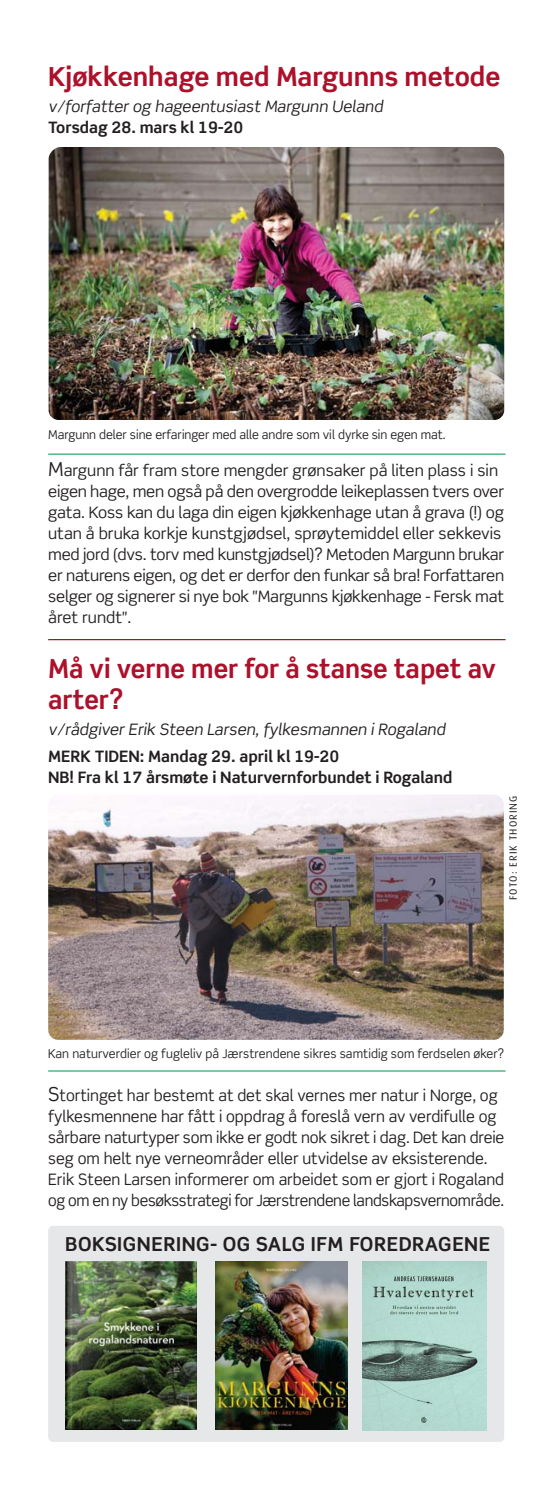
<style>
.page{position:relative;width:552px;height:1505px;background:#fff}
.page>*{position:absolute;margin:0;border:0;box-sizing:border-box;transform-origin:0 0}
.t1{font:700 26.25px/31.5px "Scene Std";color:#ad102a}
.t2{font:700 19.25px "Scene Std";letter-spacing:.03em;color:#231f20}
.t3{font:15.75px/21px "Scene Std";letter-spacing:-.01em;color:#231f20}
.t4{font:700 15.75px/21px "Scene Std";color:#231f20}
.t5{font:italic 15.75px "Scene Std";color:#231f20}
.t6{font:12.25px "Scene Std";color:#231f20}
.t7{font:10.5px "Dax";letter-spacing:.1em;color:#231f20}
.s1{font-size:19.25px}
</style>
<div class="page">
<div style="left:48px;top:1226px;width:456px;height:216px;background:#e6e7e8;border-radius:5px"></div>
<img style="left:49px;top:147px;width:455px;height:273px">
<hr style="left:48px;top:454px;width:457px;height:1px;background:#009046">
<hr style="left:48px;top:639px;width:457px;height:1px;background:#ad102a">
<img style="left:48px;top:795px;width:455px;height:245px">
<hr style="left:48px;top:1071px;width:457px;height:1px;background:#009046">
<img style="left:66px;top:1261px;width:130px;height:169px">
<img style="left:362px;top:1261px;width:124px;height:169px">
<img style="left:215px;top:1261px;width:132px;height:168px">
<h1 class="t1" style="left:48px;top:62px;width:453px">Kjøkkenhage med Margunns metode</h1>
<p class="t5" style="left:48px;top:99px;width:336px">v/forfatter og hageentusiast Margunn Ueland</p>
<p class="t4" style="left:48px;top:118px;width:196px">Torsdag 28. mars kl 19-20</p>
<p class="t6" style="left:48px;top:429px;width:399px">Margunn deler sine erfaringer med alle andre som vil dyrke sin egen mat.</p>
<p class="t3" style="left:48px;top:461px;width:457px"><span class="s1">M</span>argunn får fram store mengder grønsaker på liten plass i sin eigen hage, men også på den overgrodde leikeplassen tvers over gata. Koss kan du laga din eigen kjøkkenhage utan å grava (!) og utan å bruka korkje kunstgjødsel, sprøytemiddel eller sekkevis med jord (dvs. torv med kunstgjødsel)? Metoden Margunn brukar er naturens eigen, og det er derfor den funkar så bra! Forfattaren selger og signerer si nye bok "Margunns kjøkkenhage - Fersk mat året rundt".</p>
<h1 class="t1" style="left:48px;top:654px;width:449px">Må vi verne mer for å stanse tapet av arter?</h1>
<p class="t5" style="left:48px;top:722px;width:398px">v/rådgiver Erik Steen Larsen, fylkesmannen i Rogaland</p>
<p class="t4" style="left:48px;top:746px;width:405px">MERK TIDEN: Mandag 29. april kl 19-20<br>NB! Fra kl 17 årsmøte i Naturvernforbundet i Rogaland</p>
<p class="t7" style="left:507px;top:900px;width:106px;rotate:-90deg">FOTO: ERIK THORING</p>
<p class="t6" style="left:48px;top:1048px;width:457px">Kan naturverdier og fugleliv på Jærstrendene sikres samtidig som ferdselen øker?</p>
<p class="t3" style="left:48px;top:1086px;width:457px"><span class="s1">S</span>tortinget har bestemt at det skal vernes mer natur i Norge, og fylkesmennene har fått i oppdrag å foreslå vern av verdifulle og sårbare naturtyper som ikke er godt nok sikret i dag. Det kan dreie seg om helt nye verneområder eller utvidelse av eksisterende.<br>Erik Steen Larsen informerer om arbeidet som er gjort i Rogaland og om en ny besøksstrategi for Jærstrendene landskapsvernområde.</p>
<p class="t2" style="left:65px;top:1235px;width:426px">BOKSIGNERING- OG SALG IFM FOREDRAGENE</p>
</div>
